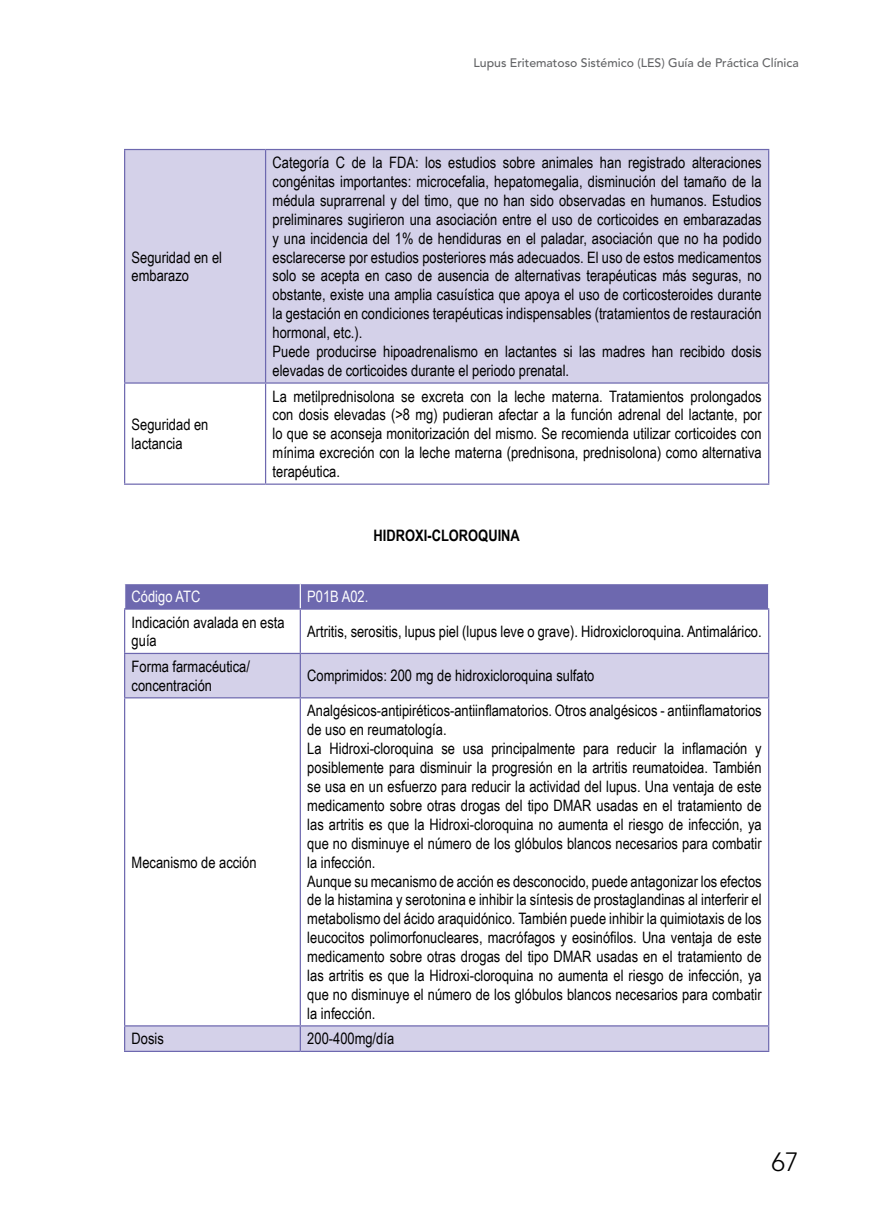
<style>
.page{position:relative;width:893px;height:1231px;background:#fff}
.page>*{position:absolute;margin:0;border:0;box-sizing:border-box;transform-origin:0 0}
.t1{font:300 26.25px "Avenir LT Std";color:#000}
.t2{font:15.75px/18.9px "Arial Narrow";color:#000}
.t3{font:700 15.75px "Arial Narrow";color:#000}
.t4{font:15.75px "Arial Narrow";color:#fff}
.t5{font:500 12.25px "Avenir LT Std";color:#636466}
</style>
<div class="page">
<div style="left:125px;top:150px;width:643px;height:232px;background:#d4d1e9"></div>
<hr style="left:124px;top:383px;width:1px;height:100px;background:#6d68af">
<hr style="left:124px;top:483px;width:142px;height:1px;background:#6d68af">
<hr style="left:265px;top:383px;width:1px;height:100px;background:#6d68af">
<hr style="left:768px;top:383px;width:1px;height:100px;background:#6d68af">
<hr style="left:266px;top:483px;width:503px;height:1px;background:#6d68af">
<hr style="left:124px;top:149px;width:142px;height:1px;background:#6d68af">
<hr style="left:124px;top:150px;width:1px;height:232px;background:#6d68af">
<hr style="left:124px;top:382px;width:142px;height:1px;background:#6d68af">
<hr style="left:266px;top:149px;width:503px;height:1px;background:#6d68af">
<hr style="left:265px;top:150px;width:1px;height:232px;background:#6d68af">
<hr style="left:768px;top:150px;width:1px;height:232px;background:#6d68af">
<hr style="left:266px;top:382px;width:503px;height:1px;background:#6d68af">
<svg style="left:125px;top:654px;width:643px;height:396px"></svg>
<hr style="left:124px;top:609px;width:1px;height:43px;background:#6d68af">
<hr style="left:300px;top:609px;width:1px;height:43px;background:#6d68af">
<hr style="left:768px;top:609px;width:1px;height:43px;background:#6d68af">
<hr style="left:124px;top:698px;width:1px;height:327px;background:#6d68af">
<hr style="left:300px;top:698px;width:1px;height:327px;background:#6d68af">
<hr style="left:768px;top:698px;width:1px;height:327px;background:#6d68af">
<hr style="left:124px;top:652px;width:176px;height:2px;background:#6d68af">
<hr style="left:124px;top:654px;width:1px;height:43px;background:#6d68af">
<hr style="left:124px;top:697px;width:176px;height:1px;background:#6d68af">
<hr style="left:300px;top:652px;width:469px;height:2px;background:#6d68af">
<hr style="left:300px;top:654px;width:1px;height:43px;background:#6d68af">
<hr style="left:768px;top:654px;width:1px;height:43px;background:#6d68af">
<hr style="left:300px;top:697px;width:469px;height:1px;background:#6d68af">
<hr style="left:124px;top:1025px;width:176px;height:1px;background:#6d68af">
<svg style="left:124px;top:1026px;width:1px;height:24px"></svg>
<hr style="left:124px;top:1050px;width:176px;height:1px;background:#6d68af">
<hr style="left:300px;top:1025px;width:469px;height:1px;background:#6d68af">
<svg style="left:300px;top:1026px;width:1px;height:24px"></svg>
<svg style="left:768px;top:1026px;width:1px;height:24px"></svg>
<hr style="left:300px;top:1050px;width:469px;height:1px;background:#6d68af">
<svg style="left:125px;top:583px;width:644px;height:25px;background:#746fb2"></svg>
<hr style="left:124px;top:608px;width:176px;height:1px;background:#6d68af">
<hr style="left:300px;top:608px;width:469px;height:1px;background:#6d68af">
<p class="t2" style="left:132px;top:247px;width:92px">Seguridad en el embarazo</p>
<p class="t2" style="left:132px;top:414px;width:78px">Seguridad en lactancia</p>
<p class="t5" style="left:474px;top:55px;width:327px">Lupus Eritematoso Sistémico (LES) Guía de Práctica Clínica</p>
<p class="t2" style="left:273px;top:152px;width:491px">Categoría C de la FDA: los estudios sobre animales han registrado alteraciones congénitas importantes: microcefalia, hepatomegalia, disminución del tamaño de la médula suprarrenal y del timo, que no han sido observadas en humanos. Estudios preliminares sugirieron una asociación entre el uso de corticoides en embarazadas y una incidencia del 1% de hendiduras en el paladar, asociación que no ha podido esclarecerse por estudios posteriores más adecuados. El uso de estos medicamentos solo se acepta en caso de ausencia de alternativas terapéuticas más seguras, no obstante, existe una amplia casuística que apoya el uso de corticosteroides durante la gestación en condiciones terapéuticas indispensables (tratamientos de restauración hormonal, etc.).<br>Puede producirse hipoadrenalismo en lactantes si las madres han recibido dosis elevadas de corticoides durante el periodo prenatal.</p>
<p class="t2" style="left:273px;top:386px;width:491px;text-align:justify">La metilprednisolona se excreta con la leche materna. Tratamientos prolongados con dosis elevadas (&gt;8 mg) pudieran afectar a la función adrenal del lactante, por lo que se aconseja monitorización del mismo. Se recomienda utilizar corticoides con mínima excreción con la leche materna (prednisona, prednisolona) como alternativa terapéutica.</p>
<p class="t3" style="left:374px;top:523px;width:18px">HIDROXI</p>
<p class="t3" style="left:427px;top:523px;width:15px">-CLOROQUINA</p>
<p class="t4" style="left:132px;top:585px;width:70px">Código ATC</p>
<p class="t4" style="left:307px;top:585px;width:63px">P01B A02.</p>
<p class="t2" style="left:132px;top:612px;width:154px">Indicación avalada en esta guía</p>
<p class="t2" style="left:307px;top:621px;width:456px">Artritis, serositis, lupus piel (lupus leve o grave). Hidroxicloroquina. Antimalárico.</p>
<p class="t2" style="left:132px;top:656px;width:120px">Forma farmacéutica/ concentración</p>
<p class="t2" style="left:307px;top:665px;width:289px">Comprimidos: 200 mg de hidroxicloroquina sulfato</p>
<p class="t2" style="left:132px;top:851px;width:126px">Mecanismo de acción</p>
<p class="t2" style="left:307px;top:700px;width:456px">Analgésicos-antipiréticos-antiinflamatorios. Otros analgésicos - antiinflamatorios de uso en reumatología.<br>La Hidroxi-cloroquina se usa principalmente para reducir la inflamación y posiblemente para disminuir la progresión en la artritis reumatoidea. También se usa en un esfuerzo para reducir la actividad del lupus. Una ventaja de este medicamento sobre otras drogas del tipo DMAR usadas en el tratamiento de las artritis es que la Hidroxi-cloroquina no aumenta el riesgo de infección, ya que no disminuye el número de los glóbulos blancos necesarios para combatir la infección.<br>Aunque su mecanismo de acción es desconocido, puede antagonizar los efectos de la histamina y serotonina e inhibir la síntesis de prostaglandinas al interferir el metabolismo del ácido araquidónico. También puede inhibir la quimiotaxis de los leucocitos polimorfonucleares, macrófagos y eosinófilos. Una ventaja de este medicamento sobre otras drogas del tipo DMAR usadas en el tratamiento de las artritis es que la Hidroxi-cloroquina no aumenta el riesgo de infección, ya que no disminuye el número de los glóbulos blancos necesarios para combatir la infección.</p>
<p class="t2" style="left:132px;top:1028px;width:34px">Dosis</p>
<p class="t2" style="left:307px;top:1028px;width:88px">200-400mg/día</p>
<h1 class="t1" style="left:771px;top:1146px;width:29px">67</h1>
</div>
